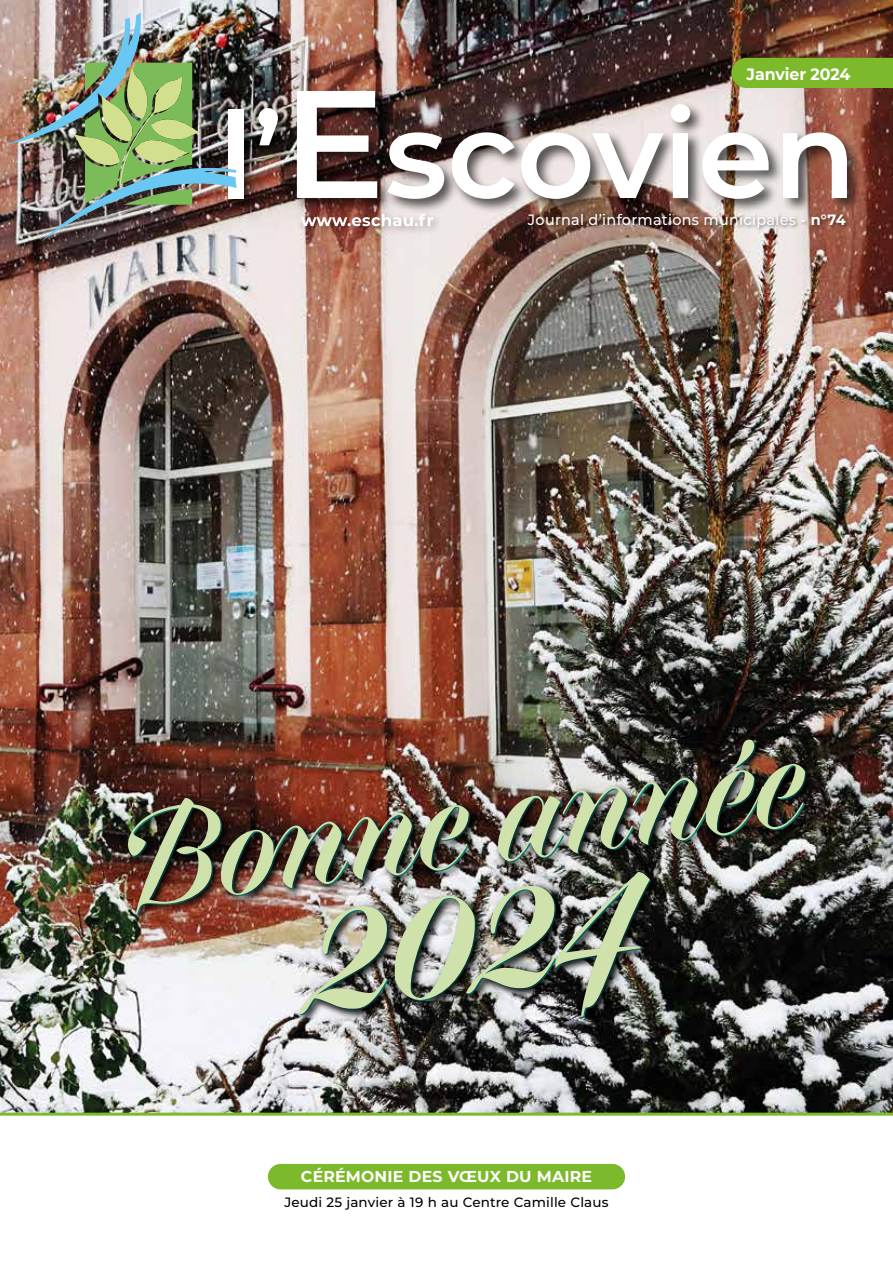
<style>
.page{position:relative;width:893px;height:1263px;background:#fff}
.page>*{position:absolute;margin:0;border:0;box-sizing:border-box;transform-origin:0 0}
.t1{font:600 180px "Dunhill Script";color:#cfe2ac;scale:.9 1}
.t2{font:600 126px "Dunhill Script";color:#cfe2ac;scale:.9 1}
.t3{font:600 121.5px "Montserrat";color:#fff}
.t4{font:700 16.5px "Montserrat";letter-spacing:-.005em;color:#fff;scale:.96 1}
.t5{font:700 15.75px "Montserrat";letter-spacing:.01em;color:#fff}
.t6{font:500 15px "Montserrat";letter-spacing:.02em;color:#fff;scale:.96 1}
.t7{font:500 13.5px "Montserrat";letter-spacing:.01em;color:#000}
.s1{font-size:120px}
.s2{font-size:153px}
.s3{font-weight:700}
</style>
<div class="page">
<img style="left:0;top:0;width:893px;height:1112px">
<div style="left:731px;top:58px;width:162px;height:30px;background:#7dba2b"></div>
<div style="left:226px;top:88px;width:636px;height:126px;background:#000;opacity:.65"></div>
<img style="left:4px;top:13px;width:233px;height:228px">
<div style="left:298px;top:210px;width:145px;height:26px;background:#000;opacity:.3"></div>
<svg style="left:301px;top:214px;width:132px;height:12px"></svg>
<div style="left:526px;top:212px;width:325px;height:20px;background:#000;opacity:.5"></div>
<div style="left:268px;top:1164px;width:357px;height:25px;background:#7dba2b;border-radius:13px"></div>
<hr style="left:0;top:1113px;width:893px;height:3px;background:#7dba2b">
<div style="left:124px;top:735px;width:691px;height:291px;background:#000;opacity:.75"></div>
<p class="t4" style="left:747px;top:62px;width:110px">Janvier 2024</p>
<h3 class="t3" style="left:219px;top:69px;width:639px"><span class="s1">l’</span><span class="s2">E</span>scovien</h3>
<p class="t6" style="left:528px;top:209px;width:333px">Journal d’informations municipales <span class="s3">- n°74</span></p>
<h2 class="t2" style="left:108px;top:776px;width:767px;rotate:-7deg">Bonne année</h2>
<h1 class="t1" style="left:290px;top:823px;width:380px;rotate:-7deg">2024</h1>
<p class="t5" style="left:301px;top:1165px;width:292px">CÉRÉMONIE DES VŒUX DU MAIRE</p>
<p class="t7" style="left:284px;top:1193px;width:326px">Jeudi 25 janvier à 19 h au Centre Camille Claus</p>
</div>
